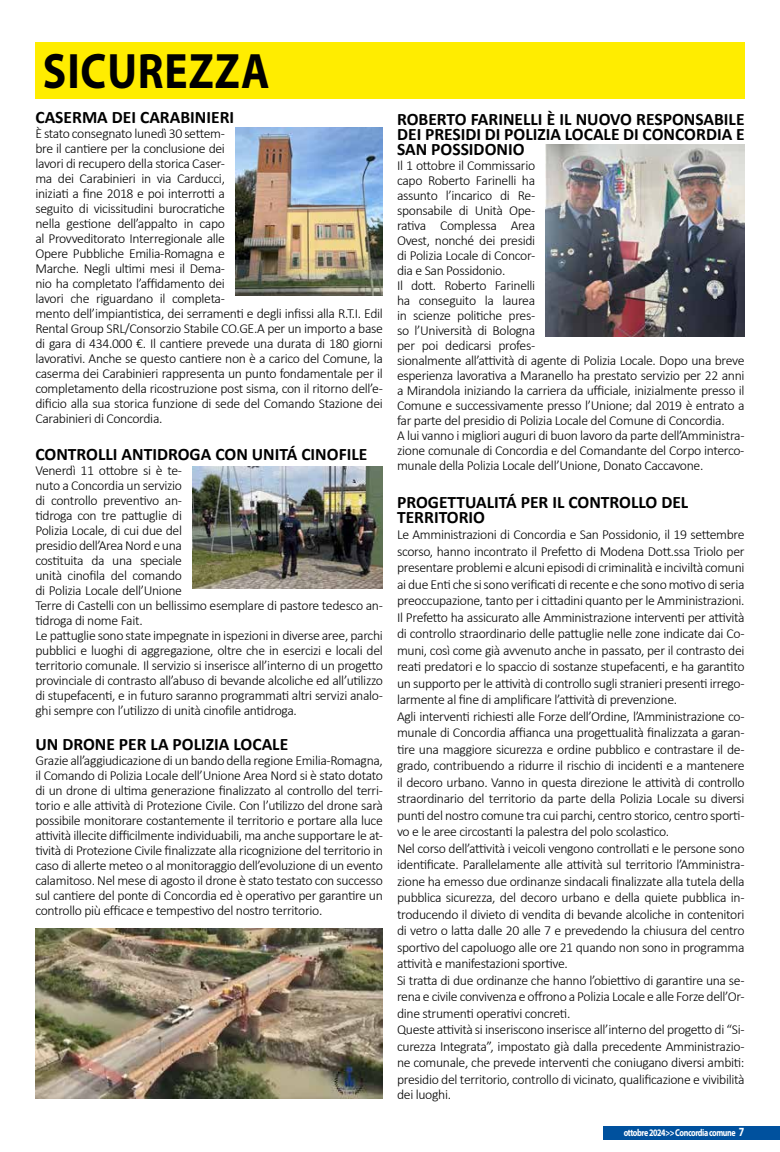
<style>
.page{position:relative;width:780px;height:1152px;background:#fff}
.page>*{position:absolute;margin:0;border:0;box-sizing:border-box;transform-origin:0 0}
.t1{font:700 50px "Myriad Pro";letter-spacing:.02em;color:#000;scale:.87 1}
.t2{font:700 17.5px/15px "Calibri";color:#000}
.t3{font:300 13.75px/15px "Calibri";letter-spacing:-.025em;color:#000}
.t4{font:700 10px "Myriad Pro";letter-spacing:-.05em;color:#fff;scale:.8 1}
.s1{font-size:12.5px}
</style>
<div class="page">
<div style="left:603px;top:1126px;width:177px;height:13px;background:#00519e"></div>
<div style="left:35px;top:43px;width:709px;height:56px;background:#ffed00"></div>
<img style="left:235px;top:128px;width:148px;height:167px">
<img style="left:193px;top:466px;width:190px;height:122px">
<img style="left:35px;top:928px;width:348px;height:170px">
<img style="left:546px;top:144px;width:198px;height:193px">
<h1 class="t1" style="left:43px;top:38px;width:262px">SICUREZZA</h1>
<p class="t2" style="left:35px;top:110px;width:200px">CASERMA DEI CARABINIERI</p>
<p class="t3" style="left:35px;top:126px;width:349px">È stato consegnato lunedì 30 settem-<br>bre il cantiere per la conclusione dei<br>lavori di recupero della storica Caser-<br>ma dei Carabinieri in via Carducci,<br>iniziati a fine 2018 e poi interrotti a<br>seguito di vicissitudini burocratiche<br>nella gestione dell’appalto in capo<br>al Provveditorato Interregionale alle<br>Opere Pubbliche Emilia-Romagna e<br>Marche. Negli ultimi mesi il Dema-<br>nio ha completato l’affidamento dei<br>lavori che riguardano il completa-<br>mento dell’impiantistica, dei serramenti e degli infissi alla R.T.I. Edil Rental Group SRL/Consorzio Stabile CO.GE.A per un importo a base di gara di 434.000 €. Il cantiere prevede una durata di 180 giorni lavorativi. Anche se questo cantiere non è a carico del Comune, la caserma dei Carabinieri rappresenta un punto fondamentale per il completamento della ricostruzione post sisma, con il ritorno dell’e&shy;dificio alla sua storica funzione di sede del Comando Stazione dei Carabinieri di Concordia.</p>
<p class="t2" style="left:35px;top:446px;width:333px">CONTROLLI ANTIDROGA CON UNITÁ CINOFILE</p>
<p class="t3" style="left:35px;top:462px;width:349px">Venerdì 11 ottobre si è te-<br>nuto a Concordia un servizio<br>di controllo preventivo an-<br>tidroga con tre pattuglie di<br>Polizia Locale, di cui due del<br>presidio dell’Area Nord e una<br>costituita da una speciale<br>unità cinofila del comando<br>di Polizia Locale dell’Unione<br>Terre di Castelli con un bellissimo esemplare di pastore tedesco an&shy;tidroga di nome Fait.<br>Le pattuglie sono state impegnate in ispezioni in diverse aree, parchi pubblici e luoghi di aggregazione, oltre che in esercizi e locali del territorio comunale. Il servizio si inserisce all’interno di un progetto provinciale di contrasto all’abuso di bevande alcoliche ed all’utilizzo di stupefacenti, e in futuro saranno programmati altri servizi analo&shy;ghi sempre con l’utilizzo di unità cinofile antidroga.</p>
<p class="t2" style="left:35px;top:737px;width:254px">UN DRONE PER LA POLIZIA LOCALE</p>
<p class="t3" style="left:35px;top:753px;width:349px;text-align:justify">Grazie all’aggiudicazione di un bando della regione Emilia-Romagna, il Comando di Polizia Locale dell’Unione Area Nord si è stato dotato di un drone di ultima generazione finalizzato al controllo del terri&shy;torio e alle attività di Protezione Civile. Con l’utilizzo del drone sarà possibile monitorare costantemente il territorio e portare alla luce attività illecite difficilmente individuabili, ma anche supportare le at&shy;tività di Protezione Civile finalizzate alla ricognizione del territorio in caso di allerte meteo o al monitoraggio dell’evoluzione di un evento calamitoso. Nel mese di agosto il drone è stato testato con successo sul cantiere del ponte di Concordia ed è operativo per garantire un controllo più efficace e tempestivo del nostro territorio.</p>
<p class="t2" style="left:397px;top:111px;width:349px;text-align:justify">ROBERTO FARINELLI È IL NUOVO RESPONSABILE DEI PRESIDI DI POLIZIA LOCALE DI CONCORDIA E SAN POSSIDONIO</p>
<p class="t3" style="left:397px;top:158px;width:349px">Il 1 ottobre il Commissario<br>capo Roberto Farinelli ha<br>assunto l’incarico di Re-<br>sponsabile di Unità Ope-<br>rativa Complessa Area<br>Ovest, nonché dei presidi<br>di Polizia Locale di Concor-<br>dia e San Possidonio.<br>Il dott. Roberto Farinelli<br>ha conseguito la laurea<br>in scienze politiche pres-<br>so l’Università di Bologna<br>per poi dedicarsi profes-<br>sionalmente all’attività di agente di Polizia Locale. Dopo una breve esperienza lavorativa a Maranello ha prestato servizio per 22 anni a Mirandola iniziando la carriera da ufficiale, inizialmente presso il Comune e successivamente presso l’Unione; dal 2019 è entrato a far parte del presidio di Polizia Locale del Comune di Concordia.<br>A lui vanno i migliori auguri di buon lavoro da parte dell’Amministra&shy;zione comunale di Concordia e del Comandante del Corpo interco&shy;munale della Polizia Locale dell’Unione, Donato Caccavone.</p>
<p class="t2" style="left:397px;top:494px;width:293px">PROGETTUALITÁ PER IL CONTROLLO DEL<br>TERRITORIO</p>
<p class="t3" style="left:397px;top:526px;width:349px;line-height:16.5px">Le Amministrazioni di Concordia e San Possidonio, il 19 settembre scorso, hanno incontrato il Prefetto di Modena Dott.ssa Triolo per presentare problemi e alcuni episodi di criminalità e inciviltà comuni ai due Enti che si sono verificati di recente e che sono motivo di seria preoccupazione, tanto per i cittadini quanto per le Amministrazioni.<br>Il Prefetto ha assicurato alle Amministrazione interventi per attività di controllo straordinario delle pattuglie nelle zone indicate dai Co&shy;muni, così come già avvenuto anche in passato, per il contrasto dei reati predatori e lo spaccio di sostanze stupefacenti, e ha garantito un supporto per le attività di controllo sugli stranieri presenti irrego&shy;larmente al fine di amplificare l’attività di prevenzione.<br>Agli interventi richiesti alle Forze dell’Ordine, l’Amministrazione co&shy;munale di Concordia affianca una progettualità finalizzata a garan&shy;tire una maggiore sicurezza e ordine pubblico e contrastare il de&shy;grado, contribuendo a ridurre il rischio di incidenti e a mantenere il decoro urbano. Vanno in questa direzione le attività di controllo straordinario del territorio da parte della Polizia Locale su diversi punti del nostro comune tra cui parchi, centro storico, centro sporti&shy;vo e le aree circostanti la palestra del polo scolastico.<br>Nel corso dell’attività i veicoli vengono controllati e le persone sono identificate. Parallelamente alle attività sul territorio l’Amministra&shy;zione ha emesso due ordinanze sindacali finalizzate alla tutela della pubblica sicurezza, del decoro urbano e della quiete pubblica in&shy;troducendo il divieto di vendita di bevande alcoliche in contenitori di vetro o latta dalle 20 alle 7 e prevedendo la chiusura del centro sportivo del capoluogo alle ore 21 quando non sono in programma attività e manifestazioni sportive.<br>Si tratta di due ordinanze che hanno l’obiettivo di garantire una se&shy;rena e civile convivenza e offrono a Polizia Locale e alle Forze dell’Or&shy;dine strumenti operativi concreti.<br>Queste attività si inseriscono inserisce all’interno del progetto di “Si&shy;curezza Integrata”, impostato già dalla precedente Amministrazio&shy;ne comunale, che prevede interventi che coniugano diversi ambiti: presidio del territorio, controllo di vicinato, qualificazione e vivibilità</p>
<p class="t3" style="left:397px;top:1086px;width:55px">dei luoghi.</p>
<p class="t4" style="left:623px;top:1126px;width:152px">ottobre 2024&gt;&gt; Concordia comune <span class="s1">7</span></p>
</div>
